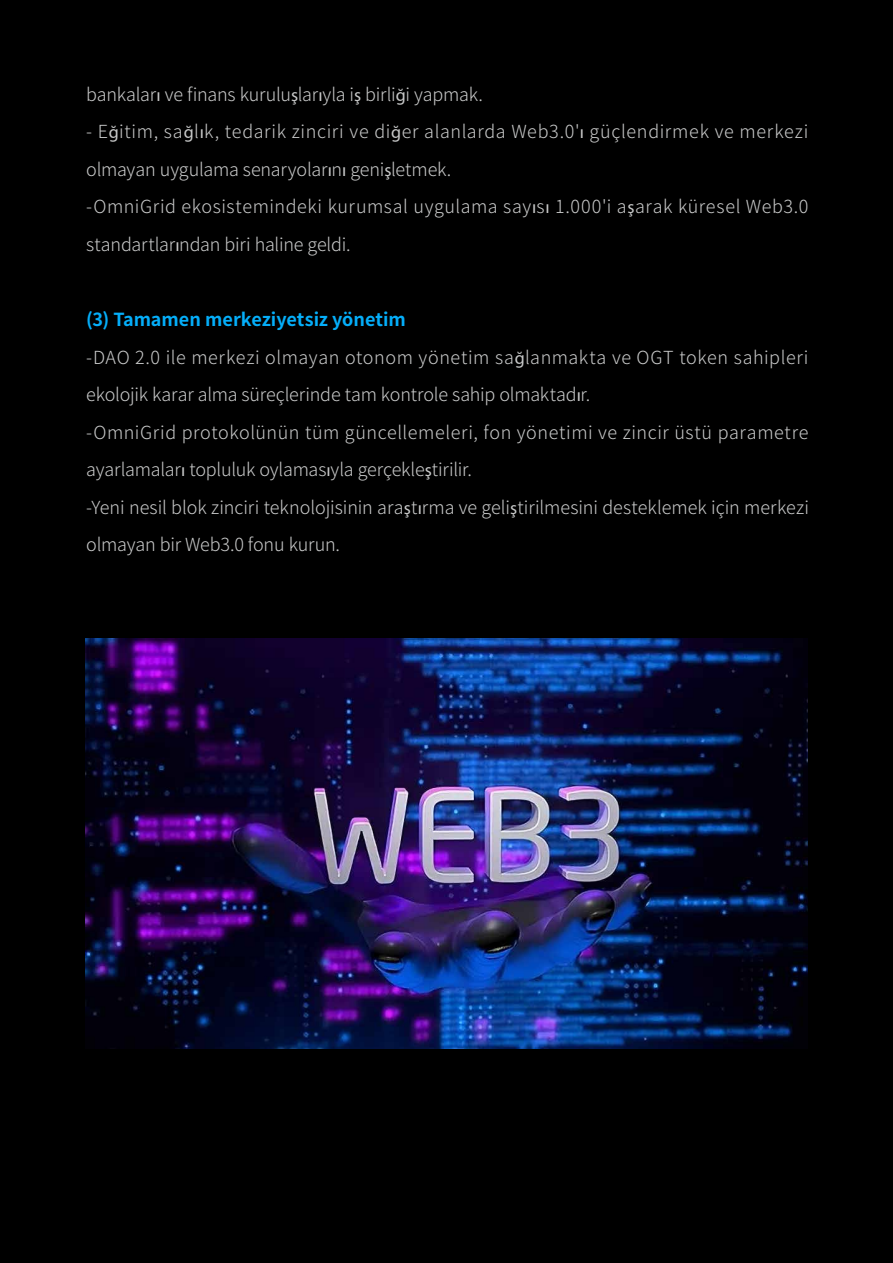
<style>
.page{position:relative;width:893px;height:1263px;background:#000}
.page>*{position:absolute;margin:0;border:0;box-sizing:border-box;transform-origin:0 0}
.t1{font:300 18px/37.5px "Source Han Sans CN";letter-spacing:.005em;color:#c8c9c9}
.t2{font:300 18px/37.5px "Source Han Sans CN";letter-spacing:.025em;color:#c8c9c9}
.t3{font:300 18px "Source Han Sans CN";letter-spacing:-.015em;color:#c8c9c9}
.s1{font-family:"Myriad Pro";font-weight:400}
.s2{font-weight:700;color:#05aef9}
</style>
<div class="page">
<img style="left:86px;top:638px;width:721px;height:411px">
<p class="t3" style="left:86px;top:84px;width:398px">bankalar<span class="s1">ı</span> ve finans kurulu<span class="s1">ş</span>lar<span class="s1">ı</span>yla i<span class="s1">ş</span> birli<span class="s1">ğ</span>i yapmak.</p>
<p class="t2" style="left:86px;top:113px;width:724px">- E<span class="s1">ğ</span>itim, sa<span class="s1">ğ</span>l<span class="s1">ı</span>k, tedarik zinciri ve di<span class="s1">ğ</span>er alanlarda Web3.0'<span class="s1">ı</span> güçlendirmek ve merkezi olmayan uygulama senaryolar<span class="s1">ı</span>n<span class="s1">ı</span> geni<span class="s1">ş</span>letmek.<br>-OmniGrid ekosistemindeki kurumsal uygulama say<span class="s1">ı</span>s<span class="s1">ı</span> 1.000'i a<span class="s1">ş</span>arak küresel Web3.0 standartlar<span class="s1">ı</span>ndan biri haline geldi.</p>
<p class="t1" style="left:86px;top:301px;width:724px"><span class="s2">(3) Tamamen merkeziyetsiz yönetim<br></span>-DAO 2.0 ile merkezi olmayan otonom yönetim sa<span class="s1">ğ</span>lanmakta ve OGT token sahipleri ekolojik karar alma süreçlerinde tam kontrole sahip olmaktad<span class="s1">ı</span>r.<br>-OmniGrid protokolünün tüm güncellemeleri, fon yönetimi ve zincir üstü parametre ayarlamalar<span class="s1">ı</span> topluluk oylamas<span class="s1">ı</span>yla gerçekle<span class="s1">ş</span>tirilir.<br>-Yeni nesil blok zinciri teknolojisinin ara<span class="s1">ş</span>t<span class="s1">ı</span>rma ve geli<span class="s1">ş</span>tirilmesini desteklemek için merkezi olmayan bir Web3.0 fonu kurun.</p>
</div>
